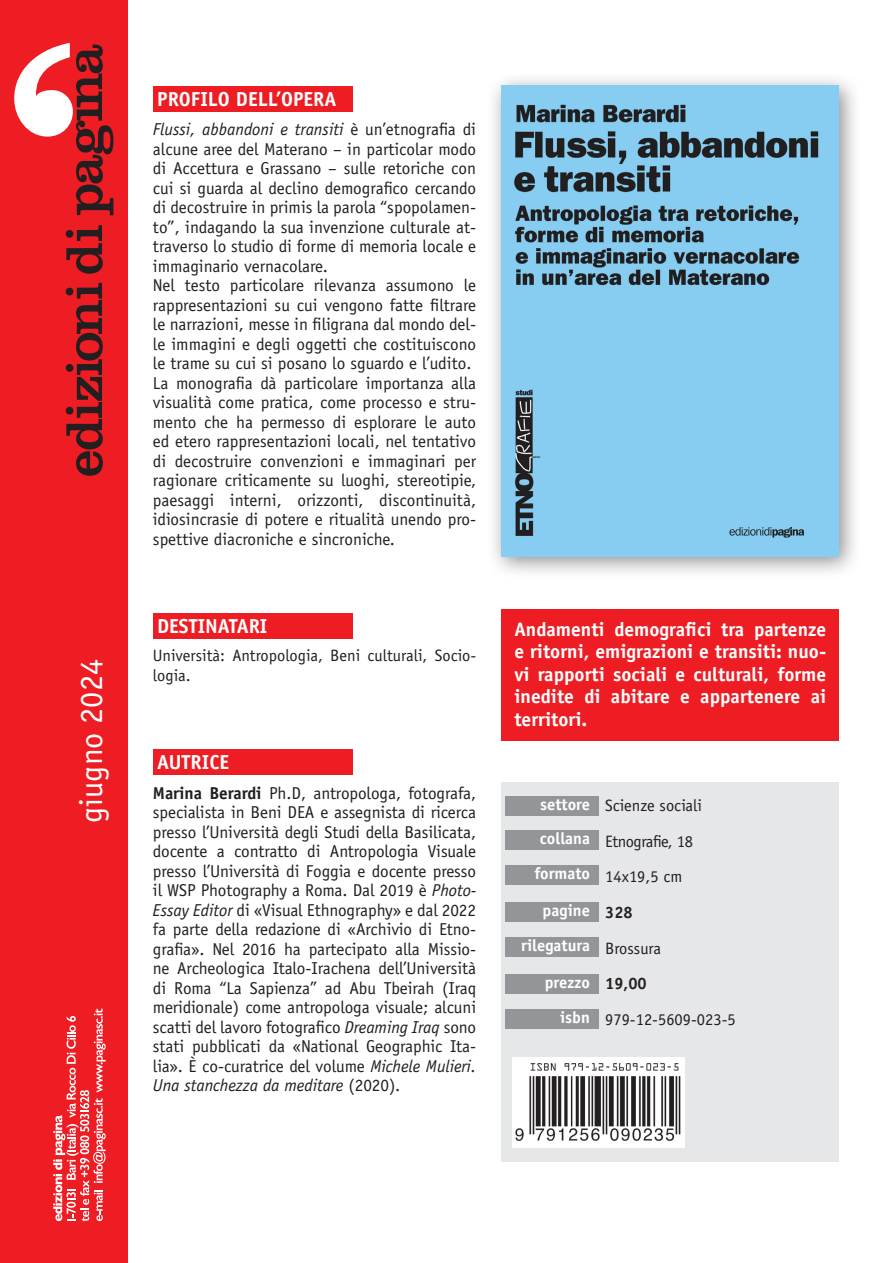
<style>
.page{position:relative;width:893px;height:1263px;background:#fff}
.page>*{position:absolute;margin:0;border:0;box-sizing:border-box;transform-origin:0 0}
.t1{font:32.25px "Officina Sans Std";color:#fff}
.t2{font:700 20.25px "Officina Sans Std";color:#fff}
.Slogan{font:700 19.5px/22.5px "Officina Sans Std";color:#fff;text-align:justify}
.Testo_a_vivo{font:17.25px/19.5px "Officina Sans Std";color:#231f20;text-align:justify}
.Caratteristiche_tecn{font:16.5px/19.5px "Officina Sans Std";color:#231f20}
.t3{font:700 16.5px "Officina Sans Std";color:#fff}
.Caratteristiche_tecn-2{font:16.5px "Officina Sans Std";letter-spacing:-.025em;color:#231f20}
.Caratteristiche_tecn-3{font:700 16.5px "Officina Sans Std";color:#231f20}
.s1{font-style:italic}
.s2{font-weight:700}
</style>
<div class="page">
<div style="left:0;top:0;width:127px;height:1263px;background:#ee1d23"></div>
<svg style="left:66px;top:283px;width:37px;height:193px"></svg>
<svg style="left:66px;top:225px;width:37px;height:49px"></svg>
<svg style="left:14px;top:43px;width:99px;height:172px"></svg>
<svg style="left:53px;top:1008px;width:53px;height:213px"></svg>
<div style="left:153px;top:86px;width:200px;height:25px;background:#ee1d23"></div>
<div style="left:153px;top:613px;width:200px;height:25px;background:#ee1d23"></div>
<div style="left:153px;top:749px;width:200px;height:26px;background:#ee1d23"></div>
<div style="left:502px;top:609px;width:337px;height:132px;background:#ee1d23"></div>
<div style="left:502px;top:782px;width:337px;height:379px;background:#e6e7e9"></div>
<div style="left:505px;top:796px;width:93px;height:20px;background:#939598"></div>
<div style="left:505px;top:830px;width:93px;height:20px;background:#939598"></div>
<div style="left:505px;top:902px;width:93px;height:19px;background:#939598"></div>
<div style="left:505px;top:974px;width:93px;height:19px;background:#939598"></div>
<div style="left:505px;top:866px;width:93px;height:19px;background:#939598"></div>
<div style="left:505px;top:938px;width:93px;height:19px;background:#939598"></div>
<div style="left:505px;top:1009px;width:93px;height:20px;background:#939598"></div>
<div style="left:512px;top:1057px;width:173px;height:91px;background:#fff"></div>
<img style="left:515px;top:1064px;width:166px;height:77px">
<div style="left:487px;top:72px;width:374px;height:508px;background:#231f20;opacity:.51"></div>
<img style="left:502px;top:86px;width:337px;height:471px">
<p class="t1" style="left:72px;top:823px;width:165px;rotate:-90deg">giugno 2024</p>
<p class="t2" style="left:157px;top:86px;width:181px">PROFILO DELL’OPERA</p>
<p class="Testo_a_vivo" style="left:153px;top:120px;width:325px"><span class="s1">Flussi, abbandoni e transiti</span> è un’etnografia di alcune aree del Materano – in particolar modo di Accettura e Grassano – sulle retoriche con cui si guarda al declino demografico cercando di decostruire in primis la parola “spopolamen&shy;to”, indagando la sua invenzione culturale at&shy;traverso lo studio di forme di memoria locale e immaginario vernacolare.</p>
<p class="Testo_a_vivo" style="left:153px;top:276px;width:325px">Nel testo particolare rilevanza assumono le rappresentazioni su cui vengono fatte filtrare le narrazioni, messe in filigrana dal mondo del&shy;le immagini e degli oggetti che costituiscono le trame su cui si posano lo sguardo e l’udito.</p>
<p class="Testo_a_vivo" style="left:153px;top:373px;width:325px">La monografia dà particolare importanza alla visualità come pratica, come processo e stru&shy;mento che ha permesso di esplorare le auto ed etero rappresentazioni locali, nel tentativo di decostruire convenzioni e immaginari per ragionare criticamente su luoghi, stereotipie, paesaggi interni, orizzonti, discontinuità, idiosincrasie di potere e ritualità unendo pro&shy;spettive diacroniche e sincroniche.</p>
<p class="t2" style="left:157px;top:613px;width:112px">DESTINATARI</p>
<p class="Caratteristiche_tecn" style="left:153px;top:646px;width:325px">Università: Antropologia, Beni culturali, Socio&shy;logia.</p>
<p class="t2" style="left:157px;top:750px;width:74px">AUTRICE</p>
<p class="Testo_a_vivo" style="left:153px;top:783px;width:325px"><span class="s2">Marina Berardi</span> Ph.D, antropologa, fotografa, specialista in Beni DEA e assegnista di ricerca presso l’Università degli Studi della Basilicata, docente a contratto di Antropologia Visuale presso l’Università di Foggia e docente presso il WSP Photography a Roma. Dal 2019 è <span class="s1">Photo-Essay Editor</span> di «Visual Ethnography» e dal 2022 fa parte della redazione di «Archivio di Etno&shy;grafia». Nel 2016 ha partecipato alla Missio&shy;ne Archeologica Italo-Irachena dell’Università di Roma “La Sapienza” ad Abu Tbeirah (Iraq meridionale) come antropologa visuale; alcuni scatti del lavoro fotografico <span class="s1">Dreaming Iraq</span> sono stati pubblicati da «National Geographic Ita&shy;lia». È co-curatrice del volume <span class="s1">Michele Mulieri.<br>Una stanchezza da meditare</span> (2020).</p>
<p class="Slogan" style="left:514px;top:618px;width:313px">Andamenti demografici tra partenze e ritorni, emigrazioni e transiti: nuo&shy;vi rapporti sociali e culturali, forme inedite di abitare e appartenere ai territori.</p>
<p class="t3" style="left:540px;top:794px;width:51px">settore</p>
<p class="t3" style="left:540px;top:828px;width:52px">collana</p>
<p class="t3" style="left:534px;top:863px;width:57px">formato</p>
<p class="t3" style="left:543px;top:900px;width:49px">pagine</p>
<p class="t3" style="left:521px;top:935px;width:70px">rilegatura</p>
<p class="t3" style="left:545px;top:972px;width:47px">prezzo</p>
<p class="t3" style="left:560px;top:1007px;width:31px">isbn</p>
<p class="Caratteristiche_tecn" style="left:605px;top:795px;width:98px">Scienze sociali</p>
<p class="Caratteristiche_tecn-2" style="left:605px;top:831px;width:89px">Etnografie, 18</p>
<p class="Caratteristiche_tecn" style="left:605px;top:867px;width:79px">14x19,5 cm</p>
<p class="Caratteristiche_tecn-3" style="left:605px;top:902px;width:29px">328</p>
<p class="Caratteristiche_tecn" style="left:605px;top:938px;width:57px">Brossura</p>
<p class="Caratteristiche_tecn-3" style="left:605px;top:973px;width:43px">19,00</p>
<p class="Caratteristiche_tecn" style="left:605px;top:1009px;width:132px">979-12-5609-023-5</p>
</div>
